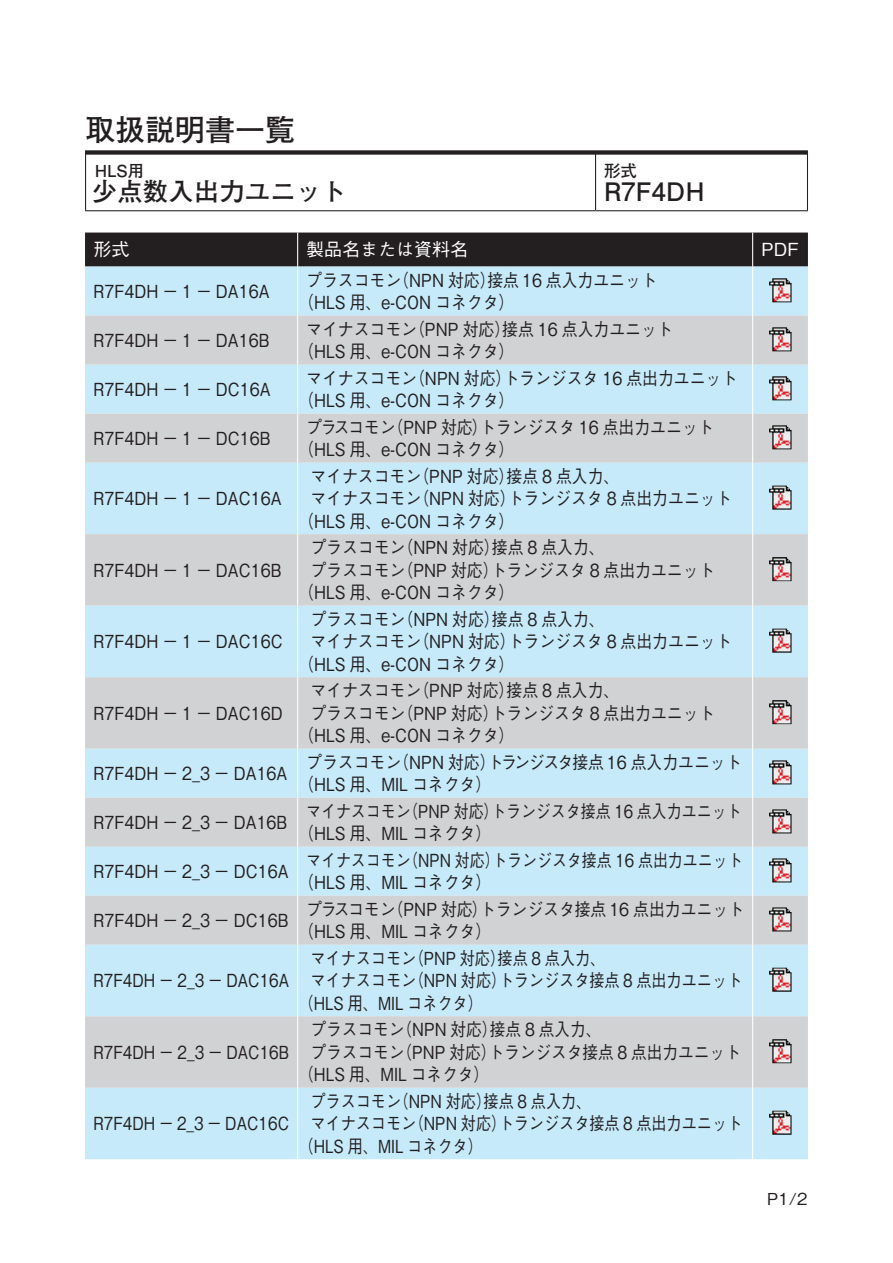
<style>
.page{position:relative;width:893px;height:1263px;background:#fff}
.page>*{position:absolute;margin:0;border:0;box-sizing:border-box;transform-origin:0 0}
.t1{font:700 30px "Futo Go B101 Pro";color:#231f20}
.t2{font:700 25.5px "Futo Go B101 Pro";color:#231f20}
.t3{font:500 18px/22.5px "Gothic BBB Pro";color:#231f20;scale:.88 1}
.t4{font:500 18px "Gothic BBB Pro";color:#231f20;scale:.84 1}
.t5{font:500 18px/22.5px "Gothic BBB Pro";color:#231f20;scale:.83 1}
.t6{font:500 18px "Gothic BBB Pro";color:#231f20;scale:.87 1}
.t7{font:500 18px "Gothic BBB Pro";color:#fff}
.t8{font:700 16.5px "Futo Go B101 Pro";color:#231f20}
.t9{font:500 16.5px "Gothic BBB Pro";color:#231f20}
</style>
<div class="page">
<div style="left:85px;top:150px;width:723px;height:5px;background:#231f20"></div>
<hr style="left:595px;top:154px;width:1px;height:56px;background:#231f20">
<hr style="left:85px;top:154px;width:1px;height:56px;background:#231f20">
<hr style="left:807px;top:154px;width:1px;height:56px;background:#231f20">
<hr style="left:85px;top:210px;width:511px;height:1px;background:#231f20">
<hr style="left:596px;top:210px;width:212px;height:1px;background:#231f20">
<div style="left:85px;top:233px;width:723px;height:34px;background:#231f20"></div>
<div style="left:85px;top:267px;width:723px;height:892px;background:#c6eafa"></div>
<svg style="left:85px;top:316px;width:723px;height:772px;background:#ccdde5"></svg>
<hr style="left:297px;top:233px;width:1px;height:34px;background:#fff">
<hr style="left:752px;top:233px;width:1px;height:34px;background:#fff">
<hr style="left:297px;top:267px;width:1px;height:49px;background:#fff">
<hr style="left:752px;top:267px;width:1px;height:49px;background:#fff">
<hr style="left:297px;top:316px;width:1px;height:49px;background:#fff">
<hr style="left:752px;top:316px;width:1px;height:49px;background:#fff">
<hr style="left:297px;top:365px;width:1px;height:49px;background:#fff">
<hr style="left:752px;top:365px;width:1px;height:49px;background:#fff">
<hr style="left:297px;top:414px;width:1px;height:49px;background:#fff">
<hr style="left:752px;top:414px;width:1px;height:49px;background:#fff">
<hr style="left:297px;top:463px;width:1px;height:71px;background:#fff">
<hr style="left:752px;top:463px;width:1px;height:71px;background:#fff">
<hr style="left:297px;top:534px;width:1px;height:72px;background:#fff">
<hr style="left:752px;top:534px;width:1px;height:72px;background:#fff">
<hr style="left:297px;top:606px;width:1px;height:71px;background:#fff">
<hr style="left:752px;top:606px;width:1px;height:71px;background:#fff">
<hr style="left:297px;top:677px;width:1px;height:72px;background:#fff">
<hr style="left:752px;top:677px;width:1px;height:72px;background:#fff">
<hr style="left:297px;top:749px;width:1px;height:49px;background:#fff">
<hr style="left:752px;top:749px;width:1px;height:49px;background:#fff">
<hr style="left:297px;top:798px;width:1px;height:49px;background:#fff">
<hr style="left:752px;top:798px;width:1px;height:49px;background:#fff">
<hr style="left:297px;top:847px;width:1px;height:49px;background:#fff">
<hr style="left:752px;top:847px;width:1px;height:49px;background:#fff">
<hr style="left:297px;top:896px;width:1px;height:49px;background:#fff">
<hr style="left:752px;top:896px;width:1px;height:49px;background:#fff">
<hr style="left:297px;top:945px;width:1px;height:71px;background:#fff">
<hr style="left:752px;top:945px;width:1px;height:71px;background:#fff">
<hr style="left:297px;top:1016px;width:1px;height:72px;background:#fff">
<hr style="left:752px;top:1016px;width:1px;height:72px;background:#fff">
<hr style="left:297px;top:1088px;width:1px;height:71px;background:#fff">
<hr style="left:752px;top:1088px;width:1px;height:71px;background:#fff">
<img style="left:769px;top:278px;width:22px;height:24px">
<img style="left:769px;top:327px;width:22px;height:24px">
<img style="left:769px;top:376px;width:22px;height:24px">
<img style="left:769px;top:425px;width:22px;height:24px">
<img style="left:769px;top:486px;width:22px;height:24px">
<img style="left:769px;top:557px;width:22px;height:24px">
<img style="left:769px;top:629px;width:22px;height:24px">
<img style="left:769px;top:700px;width:22px;height:24px">
<img style="left:769px;top:760px;width:22px;height:24px">
<img style="left:769px;top:809px;width:22px;height:24px">
<img style="left:769px;top:858px;width:22px;height:24px">
<img style="left:769px;top:907px;width:22px;height:24px">
<img style="left:769px;top:968px;width:22px;height:24px">
<img style="left:769px;top:1039px;width:22px;height:24px">
<img style="left:769px;top:1111px;width:22px;height:24px">
<h1 class="t1" style="left:85px;top:106px;width:211px">取扱説明書一覧</h1>
<p class="t8" style="left:95px;top:157px;width:51px">HLS用</p>
<h2 class="t2" style="left:92px;top:171px;width:256px">少点数入出力ユニット</h2>
<p class="t8" style="left:604px;top:157px;width:34px">形式</p>
<h2 class="t2" style="left:604px;top:171px;width:102px">R7F4DH</h2>
<p class="t7" style="left:94px;top:235px;width:37px">形式</p>
<p class="t7" style="left:306px;top:235px;width:163px">製品名または資料名</p>
<p class="t7" style="left:762px;top:235px;width:39px">PDF</p>
<p class="t3" style="left:94px;top:278px;width:202px">R7F4DH − 1 − DA16A</p>
<p class="t3" style="left:298px;top:266px;width:409px;text-indent:8px">プラスコモン（NPN 対応）接点 16 点入力ユニット（HLS 用、e-CON コネクタ）</p>
<p class="t3" style="left:94px;top:327px;width:202px">R7F4DH − 1 − DA16B</p>
<p class="t3" style="left:94px;top:376px;width:203px">R7F4DH − 1 − DC16A</p>
<p class="t3" style="left:94px;top:425px;width:203px">R7F4DH − 1 − DC16B</p>
<p class="t3" style="left:94px;top:485px;width:215px">R7F4DH − 1 − DAC16A</p>
<p class="t3" style="left:94px;top:556px;width:215px">R7F4DH − 1 − DAC16B</p>
<p class="t3" style="left:94px;top:628px;width:217px">R7F4DH − 1 − DAC16C</p>
<p class="t3" style="left:94px;top:699px;width:217px">R7F4DH − 1 − DAC16D</p>
<p class="t3" style="left:94px;top:760px;width:222px">R7F4DH − 2_3 − DA16A</p>
<p class="t3" style="left:94px;top:809px;width:222px">R7F4DH − 2_3 − DA16B</p>
<p class="t3" style="left:94px;top:858px;width:223px">R7F4DH − 2_3 − DC16A</p>
<p class="t3" style="left:94px;top:907px;width:223px">R7F4DH − 2_3 − DC16B</p>
<p class="t4" style="left:94px;top:966px;width:234px">R7F4DH − 2_3 − DAC16A</p>
<p class="t4" style="left:94px;top:1037px;width:234px">R7F4DH − 2_3 − DAC16B</p>
<p class="t4" style="left:94px;top:1109px;width:234px">R7F4DH − 2_3 − DAC16C</p>
<p class="t3" style="left:298px;top:315px;width:427px;text-indent:8px">マイナスコモン（PNP 対応）接点 16 点入力ユニット（HLS 用、e-CON コネクタ）</p>
<p class="t3" style="left:298px;top:364px;width:500px;text-indent:8px">マイナスコモン（NPN 対応）トランジスタ 16 点出力ユニット（HLS 用、e-CON コネクタ）</p>
<p class="t3" style="left:298px;top:413px;width:474px;text-indent:8px">プラスコモン（PNP 対応）トランジスタ 16 点出力ユニット（HLS 用、e-CON コネクタ）</p>
<p class="t3" style="left:310px;top:462px;width:353px">マイナスコモン（PNP 対応）接点 8 点入力、</p>
<p class="t3" style="left:310px;top:485px;width:480px">マイナスコモン（NPN 対応）トランジスタ 8 点出力ユニット</p>
<p class="t3" style="left:298px;top:507px;width:247px">（HLS 用、e-CON コネクタ）</p>
<p class="t3" style="left:310px;top:534px;width:336px">プラスコモン（NPN 対応）接点 8 点入力、</p>
<p class="t3" style="left:310px;top:556px;width:461px">プラスコモン（PNP 対応）トランジスタ 8 点出力ユニット</p>
<p class="t3" style="left:298px;top:579px;width:247px">（HLS 用、e-CON コネクタ）</p>
<p class="t3" style="left:310px;top:605px;width:336px">プラスコモン（NPN 対応）接点 8 点入力、</p>
<p class="t3" style="left:310px;top:628px;width:480px">マイナスコモン（NPN 対応）トランジスタ 8 点出力ユニット</p>
<p class="t3" style="left:298px;top:650px;width:247px">（HLS 用、e-CON コネクタ）</p>
<p class="t3" style="left:310px;top:677px;width:353px">マイナスコモン（PNP 対応）接点 8 点入力、</p>
<p class="t3" style="left:310px;top:699px;width:461px">プラスコモン（PNP 対応）トランジスタ 8 点出力ユニット</p>
<p class="t3" style="left:298px;top:722px;width:247px">（HLS 用、e-CON コネクタ）</p>
<p class="t3" style="left:298px;top:748px;width:505px;text-indent:8px">プラスコモン（NPN 対応）トランジスタ接点 16 点入力ユニット（HLS 用、MIL コネクタ）</p>
<p class="t5" style="left:298px;top:797px;width:536px;text-indent:8px">マイナスコモン（PNP 対応）トランジスタ接点 16 点入力ユニット（HLS 用、MIL コネクタ）</p>
<p class="t5" style="left:298px;top:846px;width:537px;text-indent:8px">マイナスコモン（NPN 対応）トランジスタ接点 16 点出力ユニット（HLS 用、MIL コネクタ）</p>
<p class="t3" style="left:298px;top:895px;width:508px;text-indent:8px">プラスコモン（PNP 対応）トランジスタ接点 16 点出力ユニット（HLS 用、MIL コネクタ）</p>
<p class="t4" style="left:310px;top:943px;width:353px">マイナスコモン（PNP 対応）接点 8 点入力、</p>
<p class="t4" style="left:310px;top:966px;width:516px">マイナスコモン（NPN 対応）トランジスタ接点 8 点出力ユニット</p>
<p class="t4" style="left:299px;top:988px;width:221px">（HLS 用、MIL コネクタ）</p>
<p class="t6" style="left:310px;top:1015px;width:336px">プラスコモン（NPN 対応）接点 8 点入力、</p>
<p class="t6" style="left:310px;top:1037px;width:496px">プラスコモン（PNP 対応）トランジスタ接点 8 点出力ユニット</p>
<p class="t6" style="left:298px;top:1060px;width:221px">（HLS 用、MIL コネクタ）</p>
<p class="t4" style="left:310px;top:1086px;width:336px">プラスコモン（NPN 対応）接点 8 点入力、</p>
<p class="t4" style="left:310px;top:1109px;width:516px">マイナスコモン（NPN 対応）トランジスタ接点 8 点出力ユニット</p>
<p class="t4" style="left:299px;top:1131px;width:221px">（HLS 用、MIL コネクタ）</p>
<p class="t9" style="left:767px;top:1186px;width:42px">P1/2</p>
</div>
